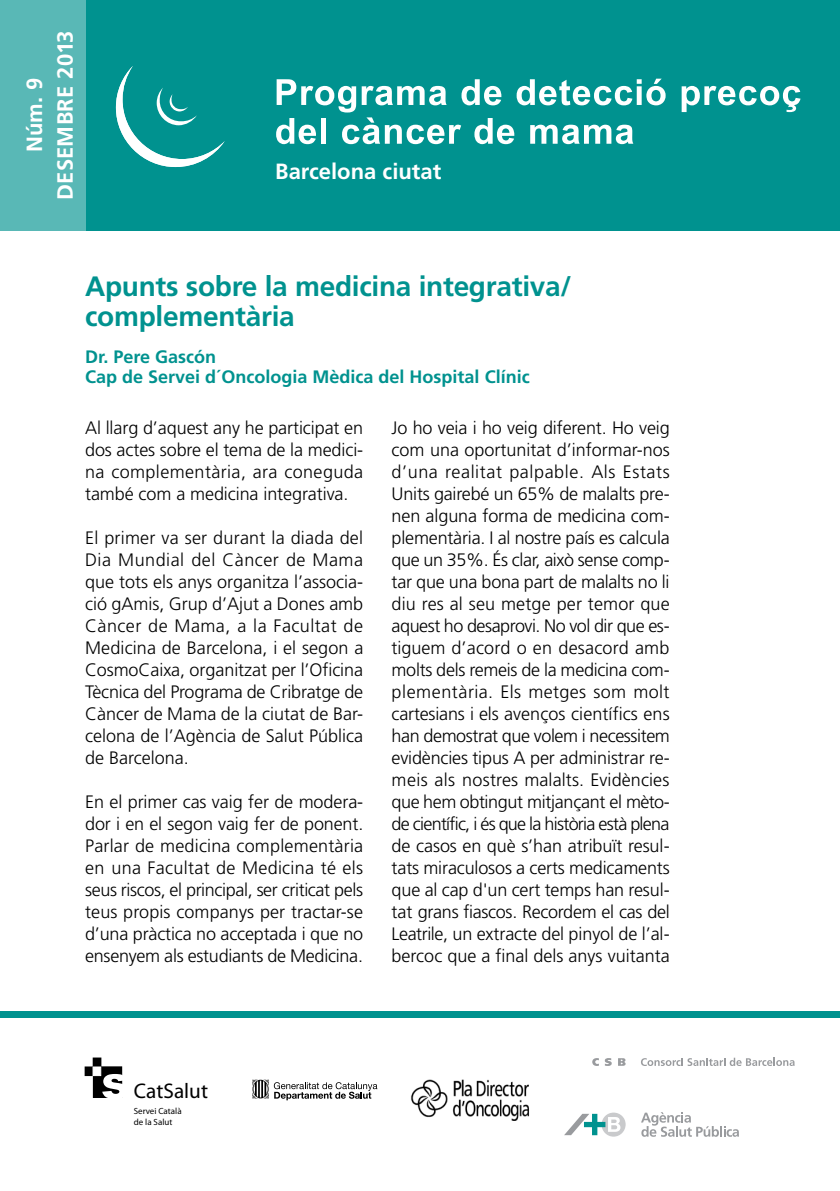
<style>
.page{position:relative;width:840px;height:1191px;background:#fff}
.page>*{position:absolute;margin:0;border:0;box-sizing:border-box;transform-origin:0 0}
.t1{font:700 28px/30px "Frutiger LT Std";letter-spacing:-.01em;color:#00928f}
.t2{font:700 22px "Frutiger LT Std";color:#fff}
.t3{font:21.2px "Myriad Pro";color:#000}
.t4{font:300 18px/22px "Frutiger LT Std";letter-spacing:-.005em;color:#000;text-align:justify}
.t5{font:700 18px/20px "Frutiger LT Std";color:#00928f}
.t6{font:9px/11px "Myriad Pro";color:#000}
</style>
<div class="page">
<div style="left:0;top:1011px;width:839px;height:6px;background:#00928f"></div>
<div style="left:85px;top:0;width:754px;height:230px;background:#00928f"></div>
<svg style="left:641px;top:1057px;width:153px;height:9px"></svg>
<svg style="left:618px;top:1058px;width:7px;height:7px"></svg>
<svg style="left:604px;top:1058px;width:7px;height:8px"></svg>
<svg style="left:592px;top:1058px;width:6px;height:8px"></svg>
<svg style="left:641px;top:1112px;width:97px;height:24px"></svg>
<div style="left:601px;top:1112px;width:24px;height:24px;background:#c9cacc;border-radius:50%"></div>
<svg style="left:564px;top:1113px;width:56px;height:22px"></svg>
<div style="left:0;top:0;width:85px;height:230px;background:#59b8b6"></div>
<svg style="left:116px;top:66px;width:108px;height:101px"></svg>
<svg style="left:681px;top:86px;width:119px;height:26px"></svg>
<svg style="left:276px;top:79px;width:389px;height:65px"></svg>
<img style="left:411px;top:1079px;width:118px;height:41px">
<div style="left:85px;top:1067px;width:8px;height:8px;background:#000"></div>
<div style="left:85px;top:1066px;width:8px;height:9px;border:1px solid #000"></div>
<div style="left:93px;top:1058px;width:8px;height:8px;background:#000"></div>
<div style="left:93px;top:1057px;width:8px;height:10px;border:1px solid #000"></div>
<div style="left:93px;top:1066px;width:29px;height:31px;background:#000"></div>
<div style="left:93px;top:1066px;width:29px;height:31px;border:1px solid #000"></div>
<svg style="left:102px;top:1074px;width:21px;height:24px"></svg>
<div style="left:93px;top:1066px;width:8px;height:10px;background:#fff;border:1px solid #fff"></div>
<svg style="left:252px;top:1079px;width:125px;height:21px"></svg>
<p class="t2" style="left:21px;top:152px;width:76px;rotate:-90deg">Núm. 9</p>
<p class="t2" style="left:52px;top:200px;width:171px;rotate:-90deg">DESEMBRE 2013</p>
<p class="t2" style="left:275px;top:159px;width:167px">Barcelona ciutat</p>
<h1 class="t1" style="left:85px;top:272px;width:487px">Apunts sobre la medicina integrativa/ complementària</h1>
<p class="t5" style="left:85px;top:347px;width:446px">Dr. Pere Gascón<br>Cap de Servei d´Oncologia Mèdica del Hospital Clínic</p>
<p class="t4" style="left:85px;top:417px;width:279px">Al llarg d’aquest any he participat en dos actes sobre el tema de la medici&shy;na complementària, ara coneguda també com a medicina integrativa.</p>
<p class="t4" style="left:85px;top:527px;width:279px">El primer va ser durant la diada del Dia Mundial del Càncer de Mama que tots els anys organitza l’associa&shy;ció gAmis, Grup d’Ajut a Dones amb Càncer de Mama, a la Facultat de Medicina de Barcelona, i el segon a CosmoCaixa, organitzat per l’Oficina Tècnica del Programa de Cribratge de Càncer de Mama de la ciutat de Bar&shy;celona de l’Agència de Salut Pública de Barcelona.</p>
<p class="t4" style="left:85px;top:791px;width:279px">En el primer cas vaig fer de modera&shy;dor i en el segon vaig fer de ponent.<br>Parlar de medicina complementària en una Facultat de Medicina té els seus riscos, el principal, ser criticat pels teus propis companys per tractar-se d’una pràctica no acceptada i que no ensenyem als estudiants de Medicina.</p>
<p class="t4" style="left:391px;top:417px;width:280px">Jo ho veia i ho veig diferent. Ho veig com una oportunitat d’informar-nos d’una realitat palpable. Als Estats Units gairebé un 65% de malalts pre&shy;nen alguna forma de medicina com&shy;plementària. I al nostre país es calcula que un 35%. És clar, això sense comp&shy;tar que una bona part de malalts no li diu res al seu metge per temor que aquest ho desaprovi. No vol dir que es&shy;tiguem d’acord o en desacord amb molts dels remeis de la medicina com&shy;plementària. Els metges som molt cartesians i els avenços científics ens han demostrat que volem i necessitem evidències tipus A per administrar re&shy;meis als nostres malalts. Evidències que hem obtingut mitjançant el mèto&shy;de científic, i és que la història està plena de casos en què s’han atribuït resul&shy;tats miraculosos a certs medicaments que al cap d'un cert temps han resul&shy;tat grans fiascos. Recordem el cas del Leatrile, un extracte del pinyol de l’al&shy;bercoc que a final dels anys vuitanta</p>
<p class="t3" style="left:134px;top:1077px;width:76px">CatSalut</p>
<p class="t6" style="left:134px;top:1105px;width:49px">Servei Català de la Salut</p>
</div>
